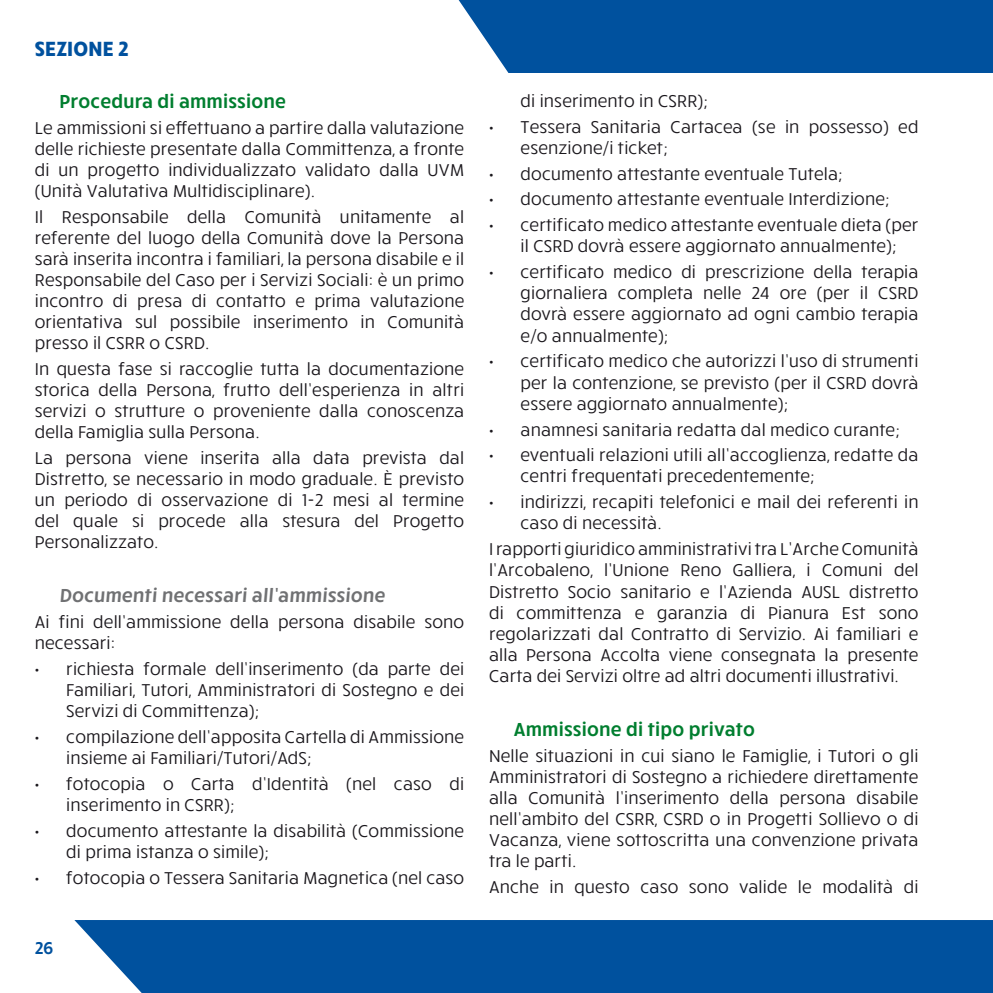
<style>
.page{position:relative;width:993px;height:993px;background:#fff}
.page>*{position:absolute;margin:0;border:0;box-sizing:border-box;transform-origin:0 0}
.t1{font:700 21px "Ruck Sack";letter-spacing:.01em;color:#00519e}
.t2{font:600 19.25px "Ruck Sack";letter-spacing:.01em;color:#007e2f}
.t3{font:600 19.25px "Ruck Sack";color:#707173}
.t4{font:17.5px/21px "Ruck Sack";letter-spacing:.01em;color:#1a171c;text-align:justify}
.t5{font:600 17.5px "Ruck Sack";color:#00519e}
</style>
<div class="page">
<div style="left:0;top:0;width:992px;height:73px;background:#00519e"></div>
<div style="left:0;top:0;width:509px;height:73px;background:#fff"></div>
<div style="left:74px;top:920px;width:918px;height:72px;background:#00519e"></div>
<p class="t1" style="left:35px;top:35px;width:95px">SEZIONE 2</p>
<p class="t2" style="left:60px;top:88px;width:228px">Procedura di ammissione</p>
<p class="t4" style="left:35px;top:116px;width:431px">Le ammissioni si effettuano a partire dalla valutazione delle richieste presentate dalla Committenza, a fronte di un progetto individualizzato validato dalla UVM (Unità Valutativa Multidisciplinare).</p>
<p class="t4" style="left:35px;top:205px;width:431px">Il Responsabile della Comunità unitamente al referente del luogo della Comunità dove la Persona sarà inserita incontra i familiari, la persona disabile e il Responsabile del Caso per i Servizi Sociali: è un primo incontro di presa di contatto e prima valutazione orientativa sul possibile inserimento in Comunità presso il CSRR o CSRD.</p>
<p class="t4" style="left:35px;top:357px;width:431px">In questa fase si raccoglie tutta la documentazione storica della Persona, frutto dell’esperienza in altri servizi o strutture o proveniente dalla conoscenza della Famiglia sulla Persona.</p>
<p class="t4" style="left:35px;top:446px;width:431px">La persona viene inserita alla data prevista dal Distretto, se necessario in modo graduale. È previsto un periodo di osservazione di 1-2 mesi al termine del quale si procede alla stesura del Progetto Personalizzato.</p>
<p class="t3" style="left:60px;top:582px;width:329px">Documenti necessari all’ammissione</p>
<p class="t4" style="left:35px;top:610px;width:431px">Ai fini dell’ammissione della persona disabile sono necessari:</p>
<p class="t4" style="left:66px;top:657px;width:399px;text-indent:-31px">• richiesta formale dell’inserimento (da parte dei Familiari, Tutori, Amministratori di Sostegno e dei Servizi di Committenza);</p>
<p class="t4" style="left:66px;top:725px;width:399px;text-indent:-31px">• compilazione dell’apposita Cartella di Ammissione insieme ai Familiari/Tutori/AdS;</p>
<p class="t4" style="left:66px;top:772px;width:399px;text-indent:-31px">• fotocopia o Carta d’Identità (nel caso di inserimento in CSRR);</p>
<p class="t4" style="left:66px;top:819px;width:399px;text-indent:-31px">• documento attestante la disabilità (Commissione di prima istanza o simile);</p>
<p class="t4" style="left:35px;top:866px;width:431px">• fotocopia o Tessera Sanitaria Magnetica (nel caso</p>
<p class="t5" style="left:35px;top:935px;width:20px">26</p>
<p class="t4" style="left:520px;top:89px;width:189px">di inserimento in CSRR);</p>
<p class="t4" style="left:520px;top:115px;width:399px;text-indent:-32px">• Tessera Sanitaria Cartacea (se in possesso) ed esenzione/i ticket;</p>
<p class="t4" style="left:489px;top:162px;width:355px">• documento attestante eventuale Tutela;</p>
<p class="t4" style="left:489px;top:188px;width:402px">• documento attestante eventuale Interdizione;</p>
<p class="t4" style="left:489px;top:214px;width:431px;text-align:center">• certificato medico attestante eventuale dieta (per il CSRD dovrà essere aggiornato annualmente);</p>
<p class="t4" style="left:520px;top:261px;width:399px;text-indent:-32px">• certificato medico di prescrizione della terapia giornaliera completa nelle 24 ore (per il CSRD dovrà essere aggiornato ad ogni cambio terapia e/o annualmente);</p>
<p class="t4" style="left:520px;top:350px;width:399px;text-indent:-32px">• certificato medico che autorizzi l’uso di strumenti per la contenzione, se previsto (per il CSRD dovrà essere aggiornato annualmente);</p>
<p class="t4" style="left:489px;top:418px;width:412px">• anamnesi sanitaria redatta dal medico curante;</p>
<p class="t4" style="left:520px;top:443px;width:399px;text-indent:-32px">• eventuali relazioni utili all’accoglienza, redatte da centri frequentati precedentemente;</p>
<p class="t4" style="left:520px;top:490px;width:399px;text-indent:-32px">• indirizzi, recapiti telefonici e mail dei referenti in caso di necessità.</p>
<p class="t4" style="left:489px;top:537px;width:431px">I rapporti giuridico amministrativi tra L’Arche Comunità l’Arcobaleno, l’Unione Reno Galliera, i Comuni del Distretto Socio sanitario e l’Azienda AUSL distretto di committenza e garanzia di Pianura Est sono regolarizzati dal Contratto di Servizio. Ai familiari e alla Persona Accolta viene consegnata la presente Carta dei Servizi oltre ad altri documenti illustrativi.</p>
<p class="t2" style="left:513px;top:715px;width:242px">Ammissione di tipo privato</p>
<p class="t4" style="left:489px;top:744px;width:431px">Nelle situazioni in cui siano le Famiglie, i Tutori o gli Amministratori di Sostegno a richiedere direttamente alla Comunità l’inserimento della persona disabile nell’ambito del CSRR, CSRD o in Progetti Sollievo o di Vacanza, viene sottoscritta una convenzione privata tra le parti.</p>
<p class="t4" style="left:489px;top:874px;width:431px">Anche in questo caso sono valide le modalità di</p>
</div>
